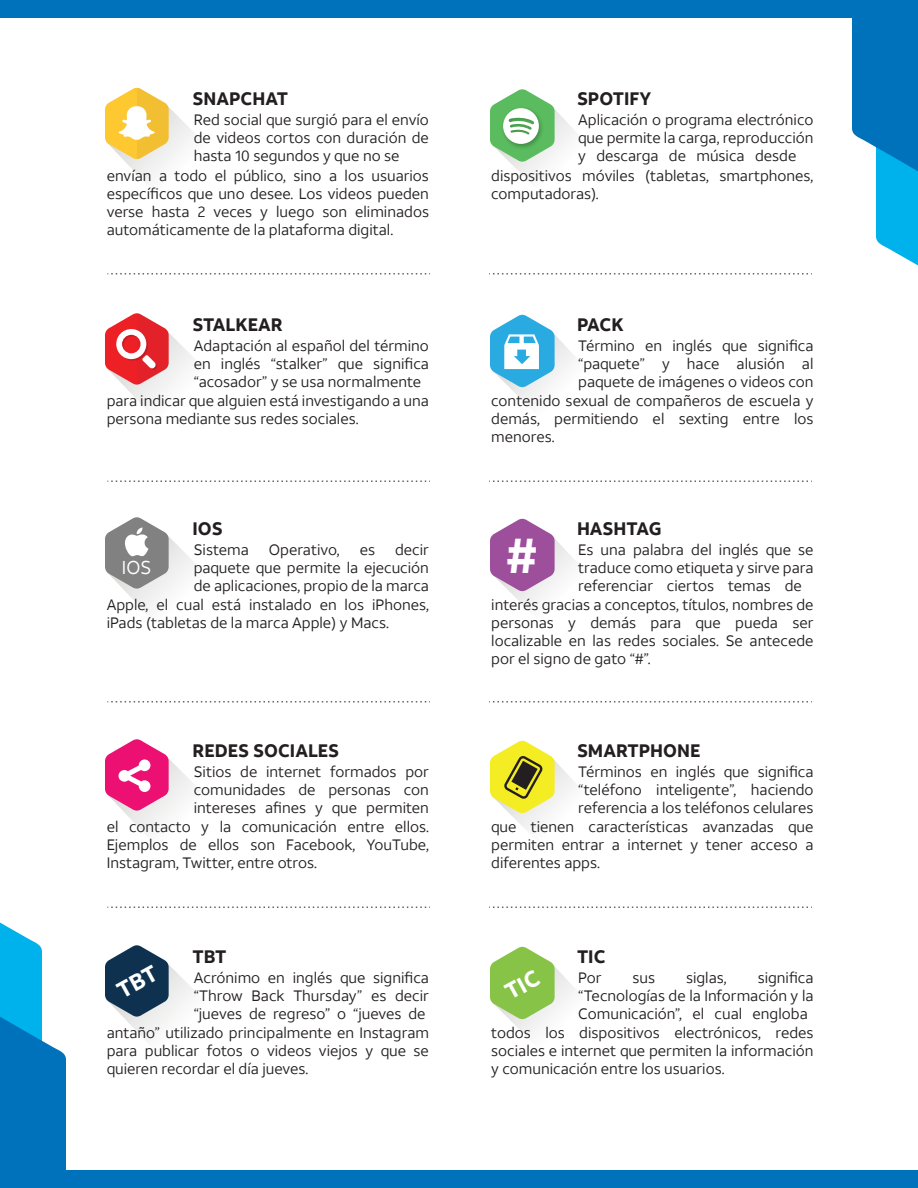
<style>
.page{position:relative;width:918px;height:1188px;background:#fff}
.page>*{position:absolute;margin:0;border:0;box-sizing:border-box;transform-origin:0 0}
.t1{font:700 49.95px "ATT Aleck Sans";color:#fff}
.t2{font:18.6px "ATT Aleck Sans";color:#fff}
.t3{font:700 18px "ATT Aleck Sans";color:#231f20}
.t4{font:15px/18px "ATT Aleck Sans";color:#231f20;text-align:justify}
</style>
<div class="page">
<div style="left:0;top:0;width:918px;height:17px;background:#0072bc"></div>
<svg style="left:852px;top:17px;width:66px;height:248px"></svg>
<div style="left:0;top:1171px;width:918px;height:17px;background:#0072bc"></div>
<svg style="left:0;top:923px;width:66px;height:248px"></svg>
<svg style="left:107px;top:273px;width:323px;height:1px"></svg>
<svg style="left:489px;top:273px;width:323px;height:1px"></svg>
<svg style="left:105px;top:88px;width:90px;height:95px"></svg>
<svg style="left:490px;top:89px;width:86px;height:92px"></svg>
<svg style="left:107px;top:481px;width:323px;height:1px"></svg>
<svg style="left:489px;top:481px;width:323px;height:1px"></svg>
<svg style="left:105px;top:313px;width:90px;height:96px"></svg>
<svg style="left:490px;top:315px;width:86px;height:91px"></svg>
<svg style="left:107px;top:701px;width:323px;height:2px"></svg>
<svg style="left:489px;top:701px;width:323px;height:2px"></svg>
<svg style="left:107px;top:907px;width:323px;height:1px"></svg>
<svg style="left:489px;top:907px;width:323px;height:1px"></svg>
<svg style="left:105px;top:739px;width:90px;height:96px"></svg>
<svg style="left:490px;top:741px;width:86px;height:91px"></svg>
<svg style="left:105px;top:517px;width:90px;height:96px"></svg>
<svg style="left:490px;top:519px;width:86px;height:91px"></svg>
<svg style="left:105px;top:945px;width:90px;height:96px"></svg>
<svg style="left:490px;top:947px;width:86px;height:91px"></svg>
<p class="t3" style="left:193px;top:87px;width:97px">SNAPCHAT</p>
<p class="t4" style="left:194px;top:111px;width:237px">Red social que surgió para el envío de videos cortos con duración de hasta 10 segundos y que no se</p>
<p class="t4" style="left:107px;top:167px;width:324px">envían a todo el público, sino a los usuarios específicos que uno desee. Los videos pueden verse hasta 2 veces y luego son eliminados automáticamente de la plataforma digital.</p>
<p class="t3" style="left:193px;top:313px;width:92px">STALKEAR</p>
<p class="t4" style="left:194px;top:336px;width:237px">Adaptación al español del término en inglés “stalker” que significa “acosador” y se usa normalmente</p>
<p class="t4" style="left:107px;top:392px;width:324px">para indicar que alguien está investigando a una persona mediante sus redes sociales.</p>
<p class="t3" style="left:193px;top:517px;width:32px">IOS</p>
<p class="t4" style="left:194px;top:540px;width:57px">Sistema</p>
<p class="t4" style="left:269px;top:540px;width:72px">Operativo,</p>
<p class="t4" style="left:360px;top:540px;width:17px">es</p>
<p class="t4" style="left:194px;top:540px;width:237px;text-indent:201px">decir paquete que permite la ejecución de aplicaciones, propio de la marca</p>
<p class="t4" style="left:107px;top:596px;width:324px">Apple, el cual está instalado en los iPhones, iPads (tabletas de la marca Apple) y Macs.</p>
<p class="t2" style="left:122px;top:556px;width:31px">IOS</p>
<p class="t3" style="left:193px;top:739px;width:148px">REDES SOCIALES</p>
<p class="t4" style="left:194px;top:762px;width:237px">Sitios de internet formados por comunidades de personas con intereses afines y que permiten</p>
<p class="t4" style="left:107px;top:818px;width:324px">el contacto y la comunicación entre ellos.<br>Ejemplos de ellos son Facebook, YouTube, Instagram, Twitter, entre otros.</p>
<p class="t3" style="left:193px;top:945px;width:36px">TBT</p>
<p class="t4" style="left:194px;top:968px;width:237px">Acrónimo en inglés que significa “Throw Back Thursday” es decir “jueves de regreso” o “jueves de</p>
<p class="t4" style="left:107px;top:1024px;width:324px">antaño” utilizado principalmente en Instagram para publicar fotos o videos viejos y que se quieren recordar el día jueves.</p>
<p class="t3" style="left:577px;top:87px;width:76px">SPOTIFY</p>
<p class="t4" style="left:578px;top:111px;width:237px">Aplicación o programa electrónico que permite la carga, reproducción y descarga de música desde</p>
<p class="t4" style="left:491px;top:167px;width:324px">dispositivos móviles (tabletas, smartphones, computadoras).</p>
<p class="t3" style="left:577px;top:313px;width:48px">PACK</p>
<p class="t4" style="left:578px;top:336px;width:237px">Término en inglés que significa “paquete” y hace alusión al paquete de imágenes o videos con</p>
<p class="t4" style="left:491px;top:392px;width:324px">contenido sexual de compañeros de escuela y demás, permitiendo el sexting entre los menores.</p>
<p class="t3" style="left:577px;top:517px;width:86px">HASHTAG</p>
<p class="t4" style="left:578px;top:540px;width:237px">Es una palabra del inglés que se traduce como etiqueta y sirve para referenciar ciertos temas de</p>
<p class="t4" style="left:491px;top:596px;width:324px">interés gracias a conceptos, títulos, nombres de personas y demás para que pueda ser localizable en las redes sociales. Se antecede por el signo de gato “#”.</p>
<h1 class="t1" style="left:507px;top:524px;width:31px">#</h1>
<p class="t3" style="left:577px;top:739px;width:125px">SMARTPHONE</p>
<p class="t4" style="left:578px;top:762px;width:237px">Términos en inglés que significa “teléfono inteligente”, haciendo referencia a los teléfonos celulares</p>
<p class="t4" style="left:491px;top:818px;width:324px">que tienen características avanzadas que permiten entrar a internet y tener acceso a diferentes apps.</p>
<p class="t3" style="left:577px;top:945px;width:30px">TIC</p>
<p class="t4" style="left:578px;top:968px;width:25px">Por</p>
<p class="t4" style="left:632px;top:968px;width:24px">sus</p>
<p class="t4" style="left:686px;top:968px;width:42px">siglas,</p>
<p class="t4" style="left:578px;top:968px;width:237px;text-indent:179px">significa “Tecnologías de la Información y la Comunicación”, el cual engloba</p>
<p class="t4" style="left:491px;top:1024px;width:324px">todos los dispositivos electrónicos, redes sociales e internet que permiten la información y comunicación entre los usuarios.</p>
</div>
